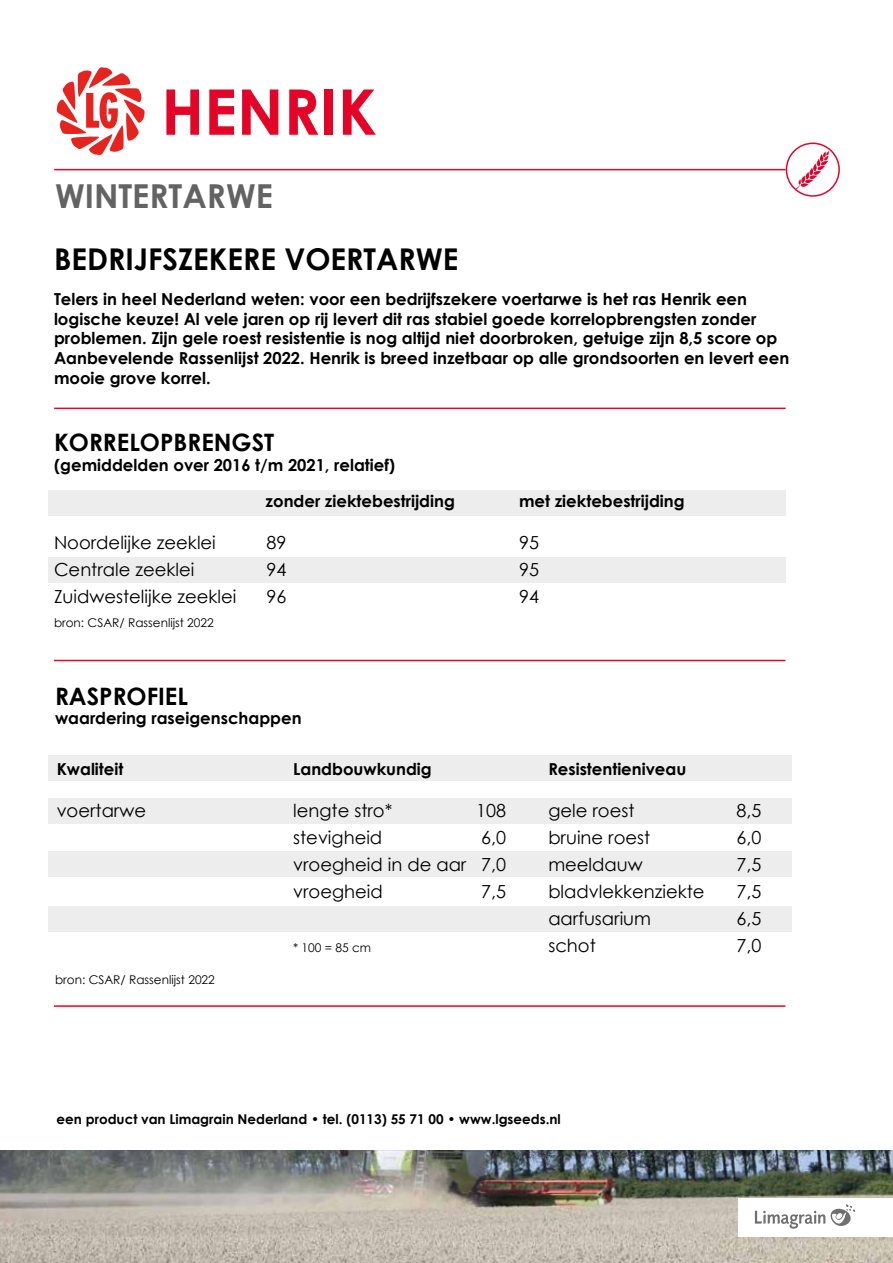
<style>
.page{position:relative;width:893px;height:1263px;background:#fff}
.page>*{position:absolute;margin:0;border:0;box-sizing:border-box;transform-origin:0 0}
.t1{font:700 63px "Century Gothic";color:#e40428}
.t2{font:700 33px "Century Gothic";color:#646363}
.t3{font:700 30px "Century Gothic";color:#000}
.t4{font:700 24px "Century Gothic";color:#000}
.t5{font:18px/27px "Century Gothic";color:#000;text-align:justify}
.t6{font:700 16.5px/19.8px "Century Gothic";color:#000}
.t7{font:700 13.5px "Century Gothic";color:#000}
.t8{font:12px "Century Gothic";color:#000}
</style>
<div class="page">
<div style="left:48px;top:557px;width:737px;height:25px;background:#ededed"></div>
<div style="left:48px;top:490px;width:737px;height:25px;background:#ededed"></div>
<svg style="left:57px;top:67px;width:88px;height:88px"></svg>
<img style="left:0;top:1151px;width:893px;height:112px">
<hr style="left:54px;top:408px;width:732px;height:1px;background:#e40428">
<hr style="left:54px;top:660px;width:731px;height:1px;background:#e40428">
<hr style="left:54px;top:1005px;width:731px;height:2px;background:#e40428">
<div style="left:739px;top:1198px;width:154px;height:38px;background:#fff"></div>
<svg style="left:755px;top:1204px;width:100px;height:25px"></svg>
<div style="left:770px;top:127px;width:85px;height:85px;border:16px solid #fff;border-radius:50%"></div>
<svg style="left:787px;top:143px;width:52px;height:53px"></svg>
<div style="left:786px;top:143px;width:54px;height:54px;border:2px solid #e40428;border-radius:50%"></div>
<hr style="left:54px;top:169px;width:732px;height:1px;background:#e40428">
<div style="left:48px;top:755px;width:743px;height:25px;background:#ededed"></div>
<div style="left:48px;top:799px;width:743px;height:25px;background:#ededed"></div>
<div style="left:48px;top:852px;width:743px;height:25px;background:#ededed"></div>
<div style="left:48px;top:906px;width:743px;height:26px;background:#ededed"></div>
<h1 class="t1" style="left:161px;top:64px;width:217px">HENRIK</h1>
<h2 class="t2" style="left:55px;top:171px;width:219px">WINTERTARWE</h2>
<h3 class="t3" style="left:54px;top:236px;width:406px">BEDRIJFSZEKERE VOERTARWE</h3>
<p class="t6" style="left:54px;top:288px;width:737px">Telers in heel Nederland weten: voor een bedrijfszekere voertarwe is het ras Henrik een logische keuze! Al vele jaren op rij levert dit ras stabiel goede korrelopbrengsten zonder problemen. Zijn gele roest resistentie is nog altijd niet doorbroken, getuige zijn 8,5 score op Aanbevelende Rassenlijst 2022. Henrik is breed inzetbaar op alle grondsoorten en levert een mooie grove korrel.</p>
<h3 class="t4" style="left:54px;top:424px;width:222px">KORRELOPBRENGST</h3>
<p class="t6" style="left:266px;top:446px;width:191px;line-height:36px;text-indent:-211px">(gemiddelden over 2016 t/m 2021, relatief)<br>zonder ziektebestrijding</p>
<p class="t6" style="left:519px;top:490px;width:167px">met ziektebestrijding</p>
<p class="t5" style="left:54px;top:528px;width:163px">Noordelijke zeeklei</p>
<p class="t5" style="left:267px;top:528px;width:21px">89</p>
<p class="t5" style="left:519px;top:528px;width:21px">95</p>
<p class="t5" style="left:54px;top:555px;width:142px">Centrale zeeklei</p>
<p class="t5" style="left:267px;top:555px;width:21px">94</p>
<p class="t5" style="left:519px;top:555px;width:21px">95</p>
<p class="t5" style="left:54px;top:582px;width:184px">Zuidwestelijke zeeklei</p>
<p class="t5" style="left:267px;top:582px;width:21px">96</p>
<p class="t5" style="left:519px;top:582px;width:21px">94</p>
<p class="t8" style="left:54px;top:614px;width:161px">bron: CSAR/ Rassenlijst 2022</p>
<h3 class="t4" style="left:55px;top:678px;width:134px">RASPROFIEL</h3>
<p class="t6" style="left:55px;top:708px;width:248px">waardering raseigenschappen</p>
<p class="t6" style="left:57px;top:758px;width:68px">Kwaliteit</p>
<p class="t5" style="left:57px;top:796px;width:91px">voertarwe</p>
<p class="t8" style="left:55px;top:971px;width:161px">bron: CSAR/ Rassenlijst 2022</p>
<p class="t6" style="left:293px;top:758px;width:140px">Landbouwkundig</p>
<p class="t5" style="left:293px;top:796px;width:101px">lengte stro*</p>
<p class="t5" style="left:476px;top:796px;width:31px">108</p>
<p class="t5" style="left:293px;top:823px;width:91px">stevigheid</p>
<p class="t5" style="left:293px;top:823px;width:214px;text-indent:188px">6,0 vroegheid in de aar 7,0 vroegheid</p>
<p class="t5" style="left:481px;top:877px;width:26px">7,5</p>
<p class="t8" style="left:293px;top:939px;width:79px">* 100 = 85 cm</p>
<p class="t6" style="left:548px;top:758px;width:139px">Resistentieniveau</p>
<p class="t5" style="left:548px;top:796px;width:88px">gele roest</p>
<p class="t5" style="left:736px;top:796px;width:26px">8,5</p>
<p class="t5" style="left:548px;top:823px;width:103px">bruine roest</p>
<p class="t5" style="left:736px;top:823px;width:26px">6,0</p>
<p class="t5" style="left:548px;top:850px;width:96px">meeldauw</p>
<p class="t5" style="left:736px;top:850px;width:26px">7,5</p>
<p class="t5" style="left:548px;top:877px;width:158px">bladvlekkenziekte</p>
<p class="t5" style="left:736px;top:877px;width:26px">7,5</p>
<p class="t5" style="left:548px;top:904px;width:104px">aarfusarium</p>
<p class="t5" style="left:736px;top:904px;width:26px">6,5</p>
<p class="t5" style="left:548px;top:931px;width:49px">schot</p>
<p class="t5" style="left:736px;top:931px;width:26px">7,0</p>
<p class="t7" style="left:57px;top:1109px;width:506px">een product van Limagrain Nederland • tel. (0113) 55 71 00 • www.lgseeds.nl</p>
</div>
